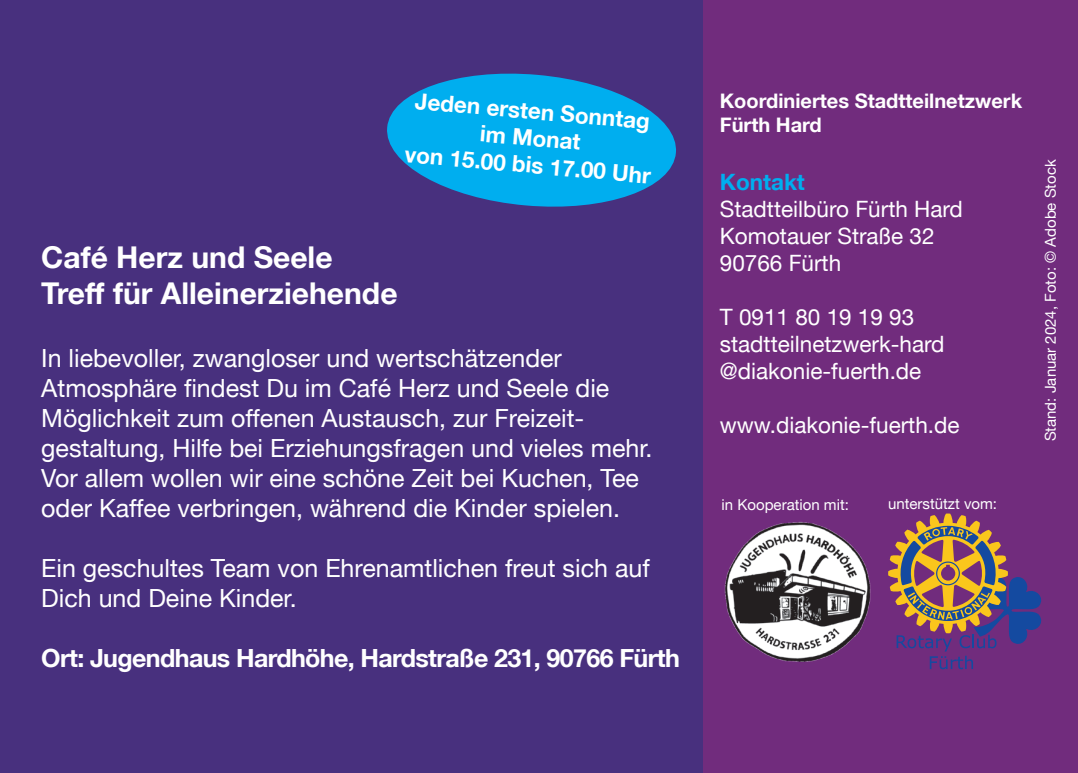
<style>
.page{position:relative;width:1078px;height:773px;background:#fff}
.page>*{position:absolute;margin:0;border:0;box-sizing:border-box;transform-origin:0 0}
.t1{font:700 30px "Helvetica Neue LT";color:#fff}
.t2{font:25px/30px "Helvetica Neue LT";color:#fff}
.t3{font:700 25px "Helvetica Neue LT";letter-spacing:-.025em;color:#fff}
.t4{font:22.5px/27px "Helvetica Neue LT";color:#fff}
.t5{font:700 22.5px "Helvetica Neue LT";color:#fff}
.t6{font:700 22.5px "Helvetica Neue LT";color:#00aeef}
.t7{font:700 20px/24px "Helvetica Neue LT";color:#fff}
.t8{font:15px "Helvetica Neue LT";color:#fff}
</style>
<div class="page">
<div style="left:0;top:0;width:703px;height:772px;background:#48307e"></div>
<div style="left:703px;top:0;width:374px;height:772px;background:#712c7d"></div>
<img style="left:724px;top:522px;width:147px;height:140px">
<svg style="left:387px;top:73px;width:289px;height:134px;fill:#00aeef"></svg>
<svg style="left:888px;top:513px;width:154px;height:156px"></svg>
<p class="t5" style="left:416px;top:87px;width:237px;rotate:5deg">Jeden ersten Sonntag</p>
<p class="t5" style="left:481px;top:119px;width:102px;rotate:5deg">im Monat</p>
<p class="t5" style="left:406px;top:140px;width:248px;rotate:5deg">von 15.00 bis 17.00 Uhr</p>
<p class="t1" style="left:41px;top:238px;width:293px">Café Herz und Seele</p>
<p class="t1" style="left:41px;top:274px;width:358px">Treff für Alleinerziehende</p>
<p class="t2" style="left:41px;top:343px;width:522px">In liebevoller, zwangloser und wertschätzender</p>
<p class="t2" style="left:41px;top:373px;width:569px">Atmosphäre findest Du im Café Herz und Seele die</p>
<p class="t2" style="left:41px;top:403px;width:544px">Möglichkeit zum offenen Austausch, zur Freizeit-</p>
<p class="t2" style="left:41px;top:433px;width:612px">gestaltung, Hilfe bei Erziehungsfragen und vieles mehr.<br>Vor allem wollen wir eine schöne Zeit bei Kuchen, Tee oder Kaffee verbringen, während die Kinder spielen.</p>
<p class="t2" style="left:41px;top:553px;width:610px">Ein geschultes Team von Ehrenamtlichen freut sich auf<br>Dich und Deine Kinder.</p>
<p class="t3" style="left:41px;top:642px;width:640px">Ort: Jugendhaus Hardhöhe, Hardstraße 231, 90766 Fürth</p>
<p class="t7" style="left:719px;top:89px;width:304px">Koordiniertes Stadtteilnetzwerk<br>Fürth Hard</p>
<p class="t6" style="left:719px;top:168px;width:87px">Kontakt</p>
<p class="t4" style="left:719px;top:195px;width:244px">Stadtteilbüro Fürth Hard</p>
<p class="t4" style="left:719px;top:222px;width:216px">Komotauer Straße 32</p>
<p class="t4" style="left:719px;top:249px;width:123px">90766 Fürth</p>
<p class="t4" style="left:719px;top:303px;width:226px">T 0911 80 19 19 93 stadtteilnetzwerk-hard @diakonie-fuerth.de</p>
<p class="t4" style="left:719px;top:411px;width:241px">www.diakonie-fuerth.de</p>
<p class="t8" style="left:1041px;top:441px;width:283px;rotate:-90deg">Stand: Januar 2024, Foto: © Adobe Stock</p>
<p class="t8" style="left:721px;top:495px;width:129px">in Kooperation mit:</p>
<p class="t8" style="left:887px;top:495px;width:110px">unterstützt vom:</p>
</div>
